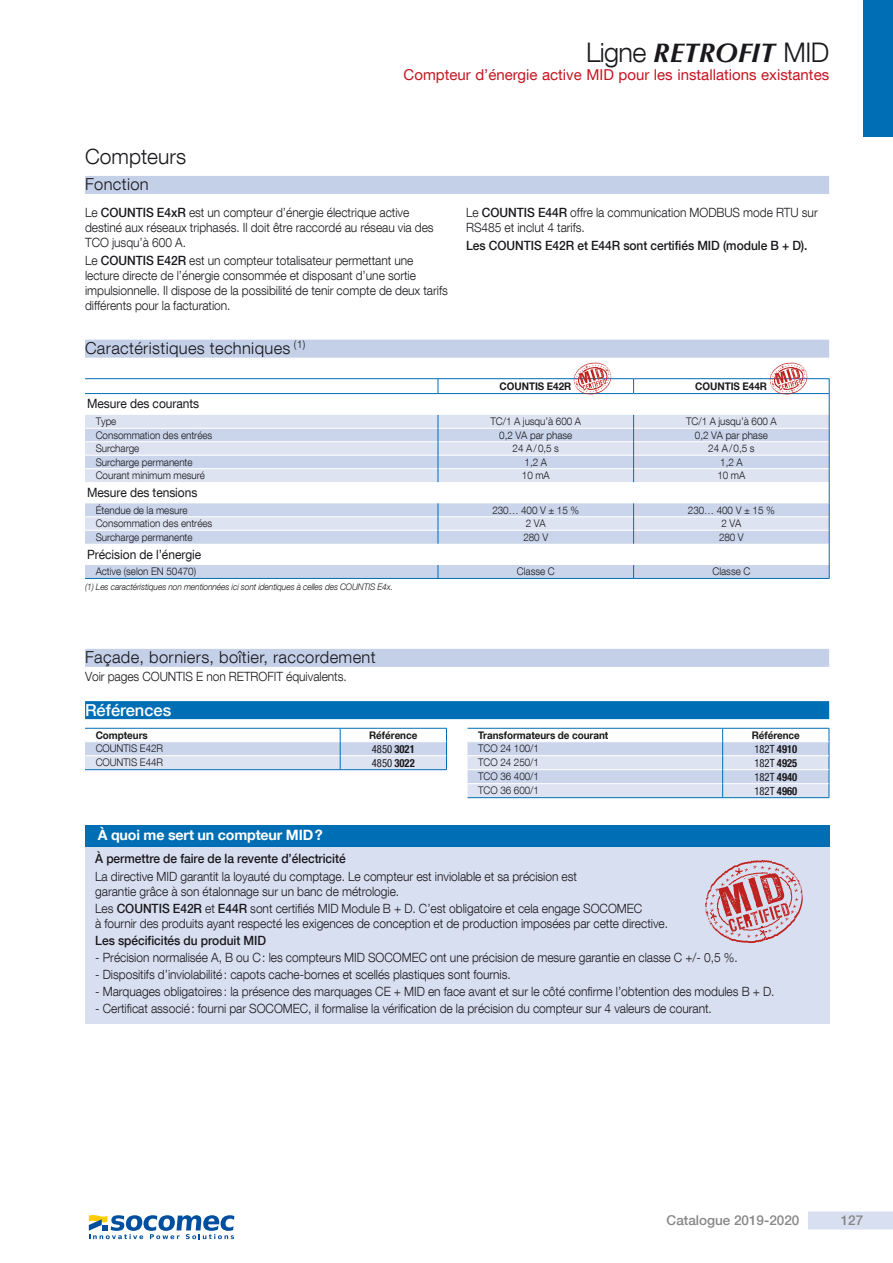
<style>
.page{position:relative;width:893px;height:1263px;background:#fff}
.page>*{position:absolute;margin:0;border:0;box-sizing:border-box;transform-origin:0 0}
.t1{font:300 27px "Helvetica Neue LT Com";letter-spacing:-.025em;color:#1a181c}
.t2{font:300 21px "Helvetica Neue LT Com";color:#1a181c}
.t3{font:300 16.5px "Helvetica Neue LT Com";letter-spacing:.02em;color:#1a181c}
.t4{font:500 16.5px "Helvetica Neue LT Com";color:#fff}
.t5{font:15px "Helvetica Neue LT Com";color:#c51620}
.t6{font:700 14.25px "Helvetica Neue LT Com";letter-spacing:-.01em;color:#fff}
.t7{font:500 13.5px "Helvetica Neue LT Com";color:#878787}
.t8{font:300 12.75px/15px "Helvetica Neue LT Com";letter-spacing:-.005em;color:#1a181c;scale:.94 1}
.t9{font:500 12.75px "Helvetica Neue LT Com";letter-spacing:-.005em;color:#1a181c;scale:.94 1}
.t10{font:12.75px "Helvetica Neue LT Com";letter-spacing:-.005em;color:#1a181c;scale:.94 1}
.t11{font:condensed 11.25px "Helvetica Neue LT Com";color:#1a181c;scale:.94 1}
.t12{font:300 10.5px "Helvetica Neue LT Com";letter-spacing:-.005em;color:#1a181c;scale:.94 1}
.t13{font:700 10.5px "Helvetica Neue LT Com";letter-spacing:-.005em;color:#1a181c;scale:.94 1}
.t14{font:italic 300 9px "Helvetica Neue LT Com";letter-spacing:-.015em;color:#1a181c;scale:.94 1}
.s1{font-family:"Optima LT Std";font-weight:700;font-style:italic}
.s2{font-weight:500}
.s3{font-weight:700}
</style>
<div class="page">
<div style="left:808px;top:1211px;width:85px;height:18px;background:#d8dff0"></div>
<div style="left:863px;top:0;width:30px;height:136px;background:#006eb4"></div>
<div style="left:85px;top:176px;width:744px;height:18px;background:#c4d0e8"></div>
<div style="left:85px;top:649px;width:744px;height:18px;background:#c4d0e8"></div>
<div style="left:85px;top:841px;width:744px;height:182px;background:#d8dff0"></div>
<div style="left:85px;top:826px;width:744px;height:21px;background:#006eb4"></div>
<svg style="left:705px;top:860px;width:98px;height:83px"></svg>
<div style="left:85px;top:701px;width:744px;height:18px;background:#006eb4"></div>
<svg style="left:85px;top:728px;width:362px;height:42px"></svg>
<svg style="left:467px;top:728px;width:363px;height:70px"></svg>
<div style="left:85px;top:340px;width:744px;height:18px;background:#c4d0e8"></div>
<hr style="left:85px;top:578px;width:353px;height:1px;background:#006eb4">
<hr style="left:438px;top:578px;width:196px;height:1px;background:#006eb4">
<hr style="left:634px;top:578px;width:195px;height:1px;background:#006eb4">
<svg style="left:85px;top:362px;width:745px;height:216px"></svg>
<svg style="left:89px;top:1215px;width:145px;height:24px"></svg>
<h2 class="t2" style="left:85px;top:144px;width:103px">Compteurs</h2>
<p class="t3" style="left:85px;top:174px;width:65px">Fonction</p>
<h1 class="t1" style="left:586px;top:36px;width:245px">Ligne <span class="s1">RETROFIT</span> MID</h1>
<p class="t5" style="left:404px;top:66px;width:427px">Compteur d’énergie active MID pour les installations existantes</p>
<p class="t8" style="left:85px;top:205px;width:372px">Le <span class="s2">COUNTIS E4xR</span> est un compteur d’énergie électrique active destiné aux réseaux triphasés. Il doit être raccordé au réseau via des<br>TCO jusqu’à 600 A.</p>
<p class="t8" style="left:85px;top:252px;width:387px">Le <span class="s2">COUNTIS E42R</span> est un compteur totalisateur permettant une lecture directe de l’énergie consommée et disposant d’une sortie impulsionnelle. Il dispose de la possibilité de tenir compte de deux tarifs différents pour la facturation.</p>
<p class="t3" style="left:85px;top:338px;width:222px">Caractéristiques techniques <sup>(1)</sup></p>
<p class="t8" style="left:466px;top:205px;width:376px">Le <span class="s2">COUNTIS E44R</span> offre la communication MODBUS mode RTU sur<br>RS485 et inclut 4 tarifs.</p>
<p class="t9" style="left:466px;top:237px;width:365px">Les COUNTIS E42R et E44R sont certifiés MID (module B + D).</p>
<p class="t13" style="left:500px;top:379px;width:78px">COUNTIS E42R</p>
<p class="t13" style="left:695px;top:379px;width:78px">COUNTIS E44R</p>
<p class="t10" style="left:87px;top:396px;width:121px">Mesure des courants</p>
<p class="t12" style="left:96px;top:415px;width:24px">Type</p>
<p class="t12" style="left:490px;top:415px;width:98px">TC/1 A jusqu’à 600 A</p>
<p class="t12" style="left:686px;top:415px;width:98px">TC/1 A jusqu’à 600 A</p>
<p class="t12" style="left:96px;top:429px;width:126px">Consommation des entrées</p>
<p class="t12" style="left:499px;top:429px;width:79px">0,2 VA par phase</p>
<p class="t12" style="left:695px;top:429px;width:79px">0,2 VA par phase</p>
<p class="t12" style="left:96px;top:442px;width:48px">Surcharge</p>
<p class="t12" style="left:513px;top:442px;width:51px">24 A/0,5 s</p>
<p class="t12" style="left:708px;top:442px;width:51px">24 A/0,5 s</p>
<p class="t12" style="left:96px;top:455px;width:105px">Surcharge permanente</p>
<p class="t12" style="left:525px;top:455px;width:25px">1,2 A</p>
<p class="t12" style="left:720px;top:455px;width:25px">1,2 A</p>
<p class="t12" style="left:96px;top:469px;width:118px">Courant minimum mesuré</p>
<p class="t12" style="left:522px;top:469px;width:31px">10 mA</p>
<p class="t12" style="left:717px;top:469px;width:31px">10 mA</p>
<p class="t10" style="left:87px;top:485px;width:119px">Mesure des tensions</p>
<p class="t12" style="left:96px;top:504px;width:99px">Étendue de la mesure</p>
<p class="t12" style="left:492px;top:504px;width:94px">230… 400 V ± 15 %</p>
<p class="t12" style="left:688px;top:504px;width:94px">230… 400 V ± 15 %</p>
<p class="t12" style="left:96px;top:517px;width:126px">Consommation des entrées</p>
<p class="t12" style="left:526px;top:517px;width:23px">2 VA</p>
<p class="t12" style="left:721px;top:517px;width:23px">2 VA</p>
<p class="t12" style="left:96px;top:531px;width:105px">Surcharge permanente</p>
<p class="t12" style="left:523px;top:531px;width:28px">280 V</p>
<p class="t12" style="left:719px;top:531px;width:28px">280 V</p>
<p class="t10" style="left:87px;top:546px;width:123px">Précision de l’énergie</p>
<p class="t12" style="left:96px;top:565px;width:108px">Active (selon EN 50470)</p>
<p class="t12" style="left:517px;top:565px;width:42px">Classe C</p>
<p class="t12" style="left:712px;top:565px;width:42px">Classe C</p>
<p class="t14" style="left:85px;top:582px;width:329px">(1) Les caractéristiques non mentionnées ici sont identiques à celles des COUNTIS E4x.</p>
<p class="t3" style="left:85px;top:647px;width:292px">Façade, borniers, boîtier, raccordement</p>
<p class="t8" style="left:85px;top:669px;width:280px">Voir pages COUNTIS E non RETROFIT équivalents.</p>
<p class="t4" style="left:85px;top:700px;width:88px">Références</p>
<p class="t13" style="left:96px;top:728px;width:57px">Compteurs</p>
<p class="t13" style="left:369px;top:728px;width:53px">Référence</p>
<p class="t12" style="left:96px;top:742px;width:73px">COUNTIS E42R</p>
<p class="t11" style="left:372px;top:742px;width:47px">4850 <span class="s3">3021</span></p>
<p class="t12" style="left:96px;top:756px;width:73px">COUNTIS E44R</p>
<p class="t11" style="left:372px;top:756px;width:47px">4850 <span class="s3">3022</span></p>
<p class="t13" style="left:478px;top:728px;width:140px">Transformateurs de courant</p>
<p class="t13" style="left:752px;top:728px;width:53px">Référence</p>
<p class="t12" style="left:478px;top:742px;width:66px">TCO 24 100/1</p>
<p class="t11" style="left:754px;top:742px;width:47px">182T <span class="s3">4910</span></p>
<p class="t12" style="left:478px;top:756px;width:66px">TCO 24 250/1</p>
<p class="t11" style="left:754px;top:756px;width:47px">182T <span class="s3">4925</span></p>
<p class="t12" style="left:478px;top:770px;width:66px">TCO 36 400/1</p>
<p class="t11" style="left:754px;top:770px;width:47px">182T <span class="s3">4940</span></p>
<p class="t12" style="left:478px;top:784px;width:66px">TCO 36 600/1</p>
<p class="t11" style="left:754px;top:784px;width:47px">182T <span class="s3">4960</span></p>
<p class="t6" style="left:98px;top:826px;width:226px">À quoi me sert un compteur MID?</p>
<p class="t9" style="left:95px;top:851px;width:268px">À permettre de faire de la revente d’électricité</p>
<p class="t8" style="left:95px;top:868px;width:514px">La directive MID garantit la loyauté du comptage. Le compteur est inviolable et sa précision est garantie grâce à son étalonnage sur un banc de métrologie.</p>
<p class="t8" style="left:95px;top:900px;width:611px">Les <span class="s2">COUNTIS E42R</span> et <span class="s2">E44R</span> sont certifiés MID Module B + D. C’est obligatoire et cela engage SOCOMEC<br>à fournir des produits ayant respecté les exigences de conception et de production imposées par cette directive.</p>
<p class="t9" style="left:95px;top:932px;width:183px">Les spécificités du produit MID</p>
<p class="t8" style="left:95px;top:950px;width:685px">- Précision normalisée A, B ou C: les compteurs MID SOCOMEC ont une précision de mesure garantie en classe C +/- 0,5 %.</p>
<p class="t8" style="left:95px;top:967px;width:444px">- Dispositifs d’inviolabilité: capots cache-bornes et scellés plastiques sont fournis.</p>
<p class="t8" style="left:95px;top:984px;width:724px">- Marquages obligatoires : la présence des marquages CE + MID en face avant et sur le côté confirme l’obtention des modules B + D.</p>
<p class="t8" style="left:95px;top:1001px;width:657px">- Certificat associé: fourni par SOCOMEC, il formalise la vérification de la précision du compteur sur 4 valeurs de courant.</p>
<p class="t7" style="left:667px;top:1212px;width:134px">Catalogue 2019-2020</p>
<p class="t7" style="left:841px;top:1212px;width:24px">127</p>
</div>
